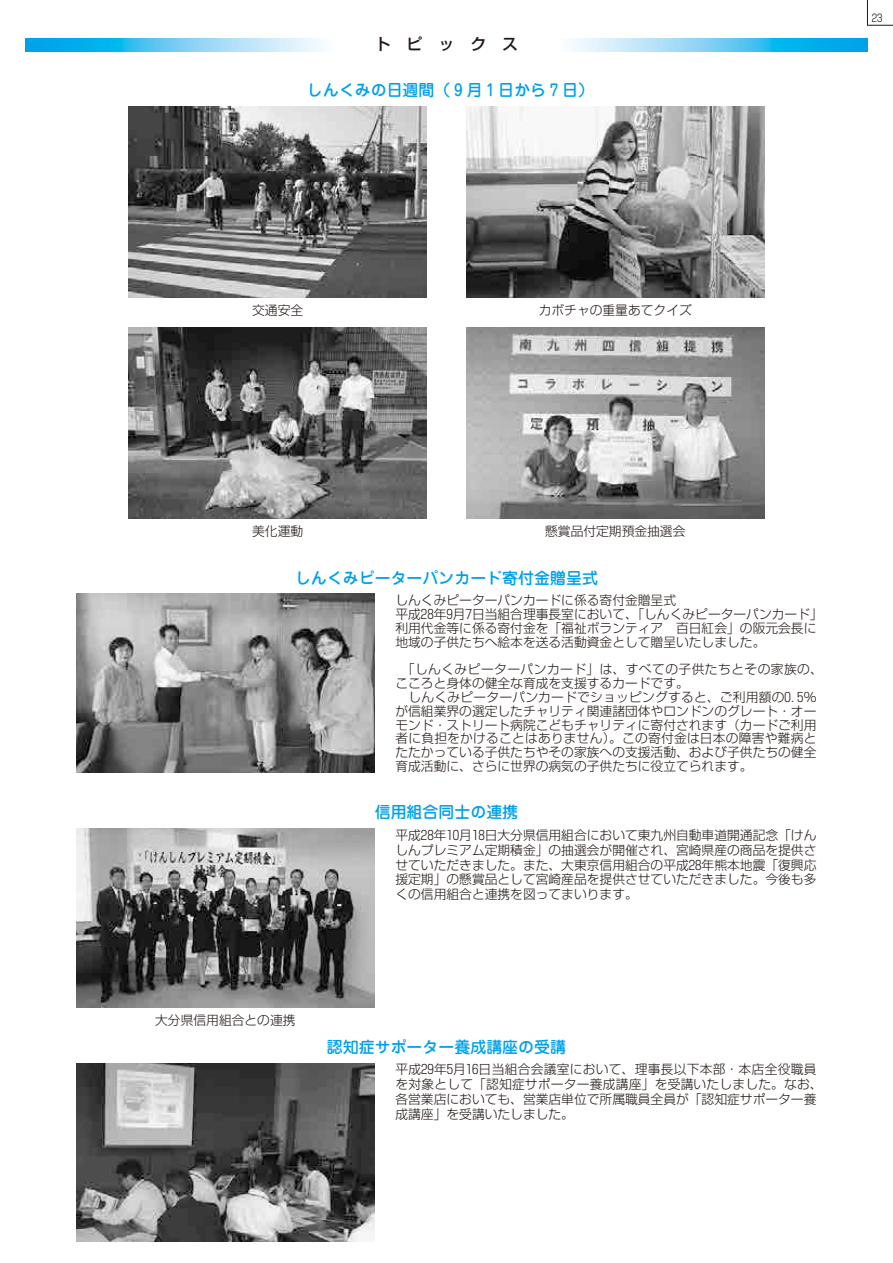
<style>
.page{position:relative;width:893px;height:1263px;background:#fff}
.page>*{position:absolute;margin:0;border:0;box-sizing:border-box;transform-origin:0 0}
.t1{font:15.9px "Jun 34 Pro Medium 90 msp RKSJ H";color:#00a1e9}
.t2{font:15.9px "Shin Go Pro Medium 90 msp RKSJ H";color:#231916}
.t3{font:12.75px/13.8px "Shin Go Pro Light 90 msp RKSJ H";color:#231916}
.t4{font:10.65px "Shin Go Pro Light 90 msp RKSJ H";color:#231916}
</style>
<div class="page">
<svg style="left:867px;top:0;width:26px;height:26px"></svg>
<svg style="left:26px;top:38px;width:841px;height:13px"></svg>
<img style="left:129px;top:106px;width:297px;height:192px">
<img style="left:466px;top:106px;width:298px;height:192px">
<img style="left:129px;top:327px;width:297px;height:192px">
<img style="left:466px;top:327px;width:298px;height:192px">
<img style="left:77px;top:594px;width:297px;height:178px">
<img style="left:77px;top:828px;width:297px;height:179px">
<img style="left:77px;top:1063px;width:297px;height:179px">
<p class="t2" style="left:375px;top:38px;width:145px">ト　ピ　ッ　ク　ス</p>
<p class="t1" style="left:307px;top:84px;width:289px">しんくみの日週間（ 9 月 1 日から 7 日）</p>
<p class="t3" style="left:252px;top:305px;width:53px">交通安全</p>
<p class="t3" style="left:539px;top:305px;width:155px">カボチャの重量あてクイズ</p>
<p class="t4" style="left:872px;top:14px;width:12px">23</p>
<p class="t3" style="left:252px;top:526px;width:53px">美化運動</p>
<p class="t3" style="left:545px;top:526px;width:142px">懸賞品付定期預金抽選会</p>
<p class="t1" style="left:295px;top:571px;width:304px">しんくみピーターパンカード寄付金贈呈式</p>
<p class="t3" style="left:395px;top:595px;width:429px">しんくみピーターパンカードに係る寄付金贈呈式<br>平成28年9月7日当組合理事長室において、「しんくみピーターパンカード」利用代金等に係る寄付金を「福祉ボランティア　百日紅会」の阪元会長に地域の子供たちへ絵本を送る活動資金として贈呈いたしました。</p>
<p class="t3" style="left:395px;top:664px;width:429px;text-indent:6px">「しんくみピーターパンカード」は、すべての子供たちとその家族の、こころと身体の健全な育成を支援するカードです。<br>　しんくみピーターパンカードでショッピングすると、ご利用額の0．5％が信組業界の選定したチャリティ関連諸団体やロンドンのグレート・オーモンド・ストリート病院こどもチャリティに寄付されます（カードご利用者に負担をかけることはありません）。この寄付金は日本の障害や難病とたたかっている子供たちやその家族への支援活動、および子供たちの健全育成活動に、さらに世界の病気の子供たちに役立てられます。</p>
<p class="t1" style="left:375px;top:806px;width:145px">信用組合同士の連携</p>
<p class="t3" style="left:395px;top:829px;width:422px;line-height:14.9px;text-align:justify">平成28年10月18日大分県信用組合において東九州自動車道開通記念「けんしんプレミアム定期積金」の抽選会が開催され、宮崎県産の商品を提供させていただきました。また、大東京信用組合の平成28年熊本地震「復興応援定期」の懸賞品として宮崎産品を提供させていただきました。今後も多くの信用組合と連携を図ってまいります。</p>
<p class="t3" style="left:155px;top:1015px;width:142px">大分県信用組合との連携</p>
<p class="t1" style="left:327px;top:1041px;width:241px">認知症サポーター養成講座の受講</p>
<p class="t3" style="left:395px;top:1064px;width:429px;line-height:14.9px">平成29年5月16日当組合会議室において、理事長以下本部・本店全役職員を対象として「認知症サポーター養成講座」を受講いたしました。なお、各営業店においても、営業店単位で所属職員全員が「認知症サポーター養成講座」を受講いたしました。</p>
</div>
